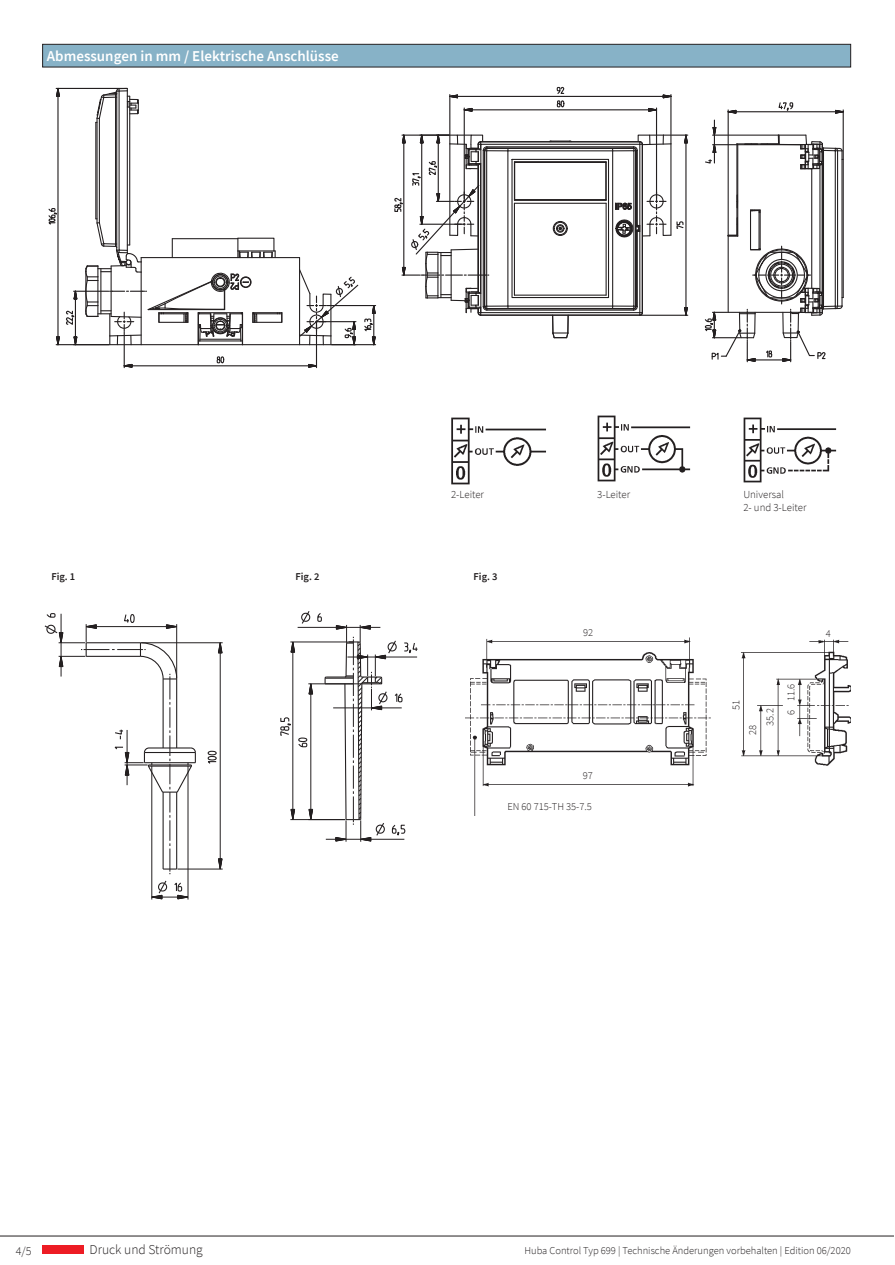
<style>
.page{position:relative;width:895px;height:1265px;background:#fff}
.page>*{position:absolute;margin:0;border:0;box-sizing:border-box;transform-origin:0 0}
.t1{font:600 15px "Source Sans Pro";color:#fff}
.t2{font:300 13.5px "Source Sans Pro";color:#231f20}
.t3{font:300 12px "Source Sans Pro";color:#231f20}
.t4{font:300 10.8px/13px "Source Sans Pro";color:#231f20}
.t5{font:300 10.5px/17.4px "Source Sans Pro";color:#231f20}
.t6{font:600 10.5px "Source Sans Pro";color:#231f20}
</style>
<div class="page">
<hr style="left:0;top:1235px;width:893px;height:1px;background:#231f20">
<div style="left:43px;top:1245px;width:41px;height:9px;background:#ed1c24"></div>
<hr style="left:242px;top:344px;width:57px;height:1px;background:#231f20">
<hr style="left:299px;top:258px;width:1px;height:87px;background:#231f20">
<hr style="left:141px;top:257px;width:158px;height:1px;background:#231f20">
<hr style="left:56px;top:344px;width:53px;height:1px;background:#231f20">
<hr style="left:56px;top:88px;width:71px;height:1px;background:#231f20">
<hr style="left:57px;top:88px;width:2px;height:257px;background:#231f20">
<svg style="left:48px;top:208px;width:9px;height:17px"></svg>
<svg style="left:55px;top:336px;width:6px;height:10px"></svg>
<svg style="left:55px;top:87px;width:6px;height:10px"></svg>
<hr style="left:74px;top:291px;width:34px;height:1px;background:#231f20">
<hr style="left:75px;top:291px;width:1px;height:54px;background:#231f20">
<svg style="left:66px;top:310px;width:8px;height:15px"></svg>
<svg style="left:73px;top:336px;width:5px;height:10px"></svg>
<svg style="left:73px;top:290px;width:5px;height:10px"></svg>
<hr style="left:124px;top:332px;width:1px;height:36px;background:#231f20">
<hr style="left:316px;top:322px;width:1px;height:46px;background:#231f20">
<hr style="left:124px;top:365px;width:192px;height:1px;background:#231f20">
<svg style="left:216px;top:356px;width:9px;height:8px"></svg>
<svg style="left:123px;top:363px;width:10px;height:5px"></svg>
<svg style="left:308px;top:363px;width:10px;height:5px"></svg>
<svg style="left:298px;top:268px;width:78px;height:78px"></svg>
<hr style="left:449px;top:95px;width:1px;height:39px;background:#231f20">
<hr style="left:670px;top:95px;width:1px;height:39px;background:#231f20">
<hr style="left:450px;top:96px;width:221px;height:1px;background:#231f20">
<svg style="left:449px;top:94px;width:9px;height:5px"></svg>
<svg style="left:662px;top:94px;width:10px;height:5px"></svg>
<hr style="left:463px;top:108px;width:2px;height:93px;background:#231f20">
<hr style="left:656px;top:108px;width:1px;height:93px;background:#231f20">
<hr style="left:464px;top:109px;width:192px;height:1px;background:#231f20">
<svg style="left:556px;top:86px;width:9px;height:22px"></svg>
<svg style="left:463px;top:107px;width:10px;height:5px"></svg>
<svg style="left:647px;top:107px;width:11px;height:5px"></svg>
<svg style="left:704px;top:102px;width:140px;height:260px"></svg>
<svg style="left:394px;top:134px;width:294px;height:205px"></svg>
<svg style="left:84px;top:88px;width:199px;height:258px"></svg>
<hr style="left:177px;top:868px;width:46px;height:1px;background:#231f20">
<hr style="left:141px;top:642px;width:82px;height:1px;background:#231f20">
<hr style="left:220px;top:643px;width:1px;height:226px;background:#231f20">
<svg style="left:207px;top:750px;width:10px;height:14px"></svg>
<svg style="left:218px;top:858px;width:5px;height:11px"></svg>
<svg style="left:218px;top:642px;width:5px;height:12px"></svg>
<svg style="left:44px;top:613px;width:152px;height:286px"></svg>
<svg style="left:280px;top:611px;width:138px;height:231px"></svg>
<div style="left:43px;top:44px;width:807px;height:23px;background:#87b2c7"></div>
<div style="left:43px;top:44px;width:807px;height:23px;border:1px solid #231f20"></div>
<img style="left:466px;top:637px;width:245px;height:179px">
<img style="left:741px;top:639px;width:109px;height:127px">
<img style="left:743px;top:417px;width:94px;height:65px">
<img style="left:597px;top:416px;width:94px;height:65px">
<img style="left:451px;top:418px;width:95px;height:66px">
<h1 class="t1" style="left:47px;top:47px;width:293px">Abmessungen in mm / Elektrische Anschlüsse</h1>
<p class="t4" style="left:451px;top:487px;width:34px">2-Leiter</p>
<p class="t4" style="left:597px;top:487px;width:34px">3-Leiter</p>
<p class="t6" style="left:51px;top:570px;width:25px">Fig. 1</p>
<p class="t6" style="left:295px;top:570px;width:25px">Fig. 2</p>
<p class="t6" style="left:473px;top:570px;width:25px">Fig. 3</p>
<p class="t5" style="left:583px;top:624px;width:12px">92</p>
<p class="t5" style="left:583px;top:766px;width:12px">97</p>
<p class="t5" style="left:507px;top:797px;width:86px">EN 60 715-TH 35-7.5</p>
<p class="t4" style="left:743px;top:487px;width:65px">Universal<br>2- und 3-Leiter</p>
<p class="t5" style="left:727px;top:709px;width:12px;rotate:-90deg">51</p>
<p class="t5" style="left:743px;top:725px;width:19px;text-indent:-10px;rotate:-90deg">28<br>35.2</p>
<p class="t5" style="left:782px;top:714px;width:32px;rotate:-90deg">6 11.6</p>
<p class="t5" style="left:826px;top:625px;width:7px">4</p>
<p class="t3" style="left:16px;top:1243px;width:17px">4/5</p>
<p class="t2" style="left:90px;top:1241px;width:115px">Druck und Strömung</p>
<p class="t5" style="left:524px;top:1242px;width:328px">Huba Control Typ 699 | Technische Änderungen vorbehalten | Edition 06/2020</p>
</div>
